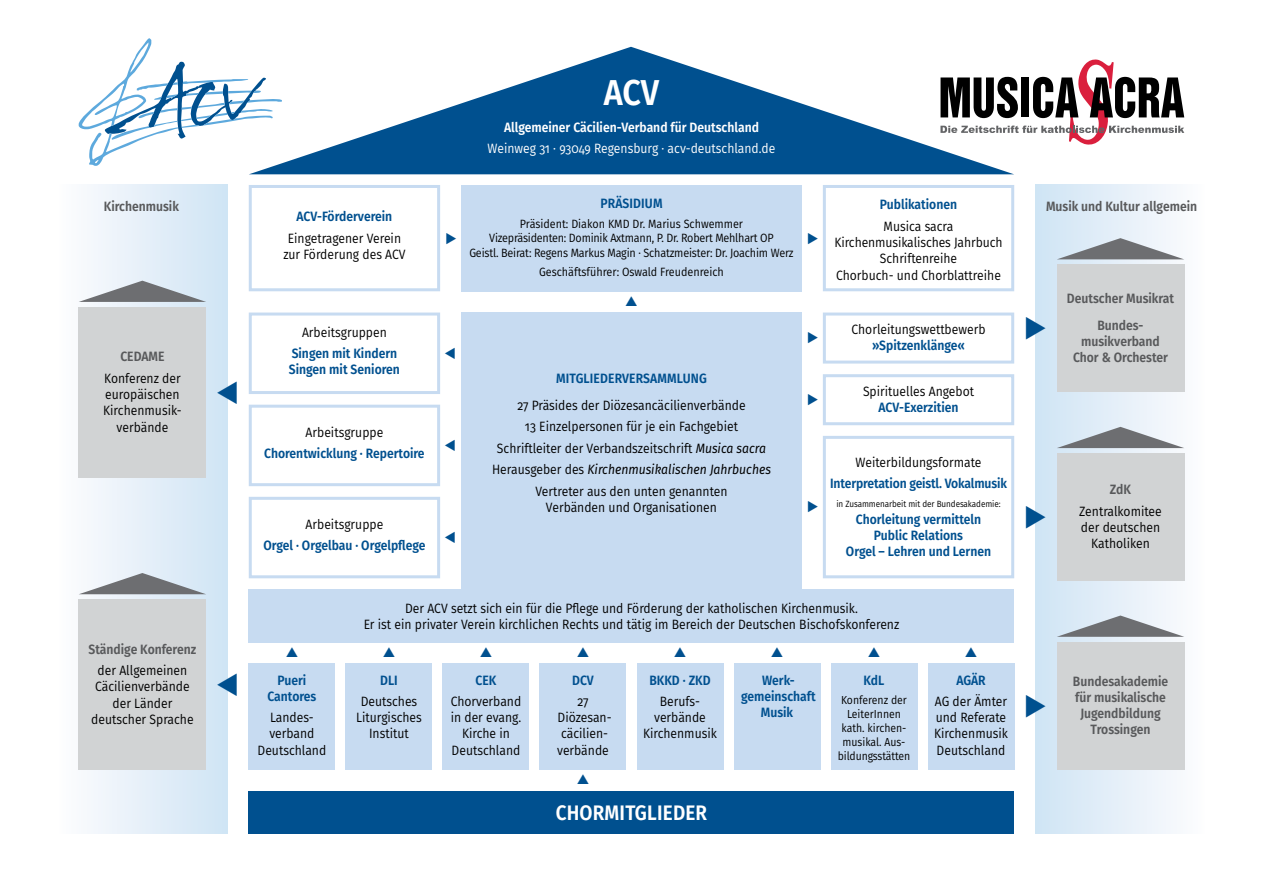
<style>
.page{position:relative;width:1263px;height:893px;background:#fff}
.page>*{position:absolute;margin:0;border:0;box-sizing:border-box;transform-origin:0 0}
.t1{font:600 36px "Fira Sans";color:#fff;scale:.9 1}
.t2{font:600 21px "Fira Sans";letter-spacing:.01em;color:#fff;scale:.9 1}
.t3{font:13.5px/16.2px "Fira Sans";color:#000;text-align:center;scale:.9 1}
.t4{font:600 13.5px/16.2px "Fira Sans";color:#00508f;text-align:center;scale:.9 1}
.t5{font:600 13.5px/16.2px "Fira Sans";color:#58595b;text-align:center;scale:.9 1}
.t6{font:13.5px "Fira Sans";color:#fff;scale:.9 1}
.t7{font:600 13.5px "Fira Sans";color:#fff;scale:.9 1}
.t8{font:12px/14.4px "Fira Sans";letter-spacing:-.015em;color:#000;text-align:center;scale:.9 1}
.t9{font:11.7px/14px "Fira Sans";color:#000;text-align:center;scale:.9 1}
.t10{font:9px "Fira Sans";letter-spacing:-.005em;color:#000;scale:.9 1}
.s1{font-style:italic}
</style>
<div class="page">
<svg style="left:250px;top:47px;width:763px;height:127px;fill:#00508f"></svg>
<div style="left:57px;top:185px;width:170px;height:648px;background:linear-gradient(to right,#fdfcfe,#d0e4f4)"></div>
<div style="left:461px;top:185px;width:340px;height:106px;background:#c7dbf1"></div>
<div style="left:249px;top:185px;width:191px;height:106px;border:3px solid #c7dbf1"></div>
<div style="left:823px;top:185px;width:191px;height:106px;border:3px solid #c7dbf1"></div>
<div style="left:461px;top:313px;width:340px;height:265px;background:#c7dbf1"></div>
<div style="left:249px;top:663px;width:86px;height:107px;background:#c7dbf1"></div>
<div style="left:346px;top:663px;width:86px;height:107px;background:#c7dbf1"></div>
<div style="left:443px;top:663px;width:86px;height:107px;background:#c7dbf1"></div>
<div style="left:540px;top:663px;width:86px;height:107px;background:#c7dbf1"></div>
<div style="left:637px;top:663px;width:86px;height:107px;background:#c7dbf1"></div>
<div style="left:734px;top:663px;width:86px;height:107px;background:#c7dbf1"></div>
<div style="left:831px;top:663px;width:86px;height:107px;background:#c7dbf1"></div>
<div style="left:928px;top:663px;width:86px;height:107px;background:#c7dbf1"></div>
<div style="left:249px;top:791px;width:765px;height:42px;background:#00508f"></div>
<div style="left:249px;top:313px;width:191px;height:81px;border:3px solid #c7dbf1"></div>
<div style="left:249px;top:405px;width:191px;height:81px;border:3px solid #c7dbf1"></div>
<div style="left:823px;top:313px;width:191px;height:51px;border:3px solid #c7dbf1"></div>
<div style="left:823px;top:436px;width:191px;height:142px;border:3px solid #c7dbf1"></div>
<div style="left:249px;top:589px;width:765px;height:53px;background:#c7dbf1"></div>
<div style="left:1035px;top:185px;width:170px;height:648px;background:linear-gradient(to right,#cfe3f4,#fdfcfd)"></div>
<div style="left:79px;top:307px;width:127px;height:170px;background:#d1d3d4"></div>
<svg style="left:79px;top:281px;width:127px;height:21px"></svg>
<div style="left:79px;top:600px;width:127px;height:170px;background:#d1d3d4"></div>
<svg style="left:79px;top:573px;width:127px;height:21px"></svg>
<div style="left:1057px;top:265px;width:127px;height:127px;background:#d1d3d4"></div>
<svg style="left:1057px;top:238px;width:127px;height:21px"></svg>
<div style="left:1057px;top:453px;width:127px;height:128px;background:#d1d3d4"></div>
<svg style="left:1057px;top:427px;width:127px;height:21px"></svg>
<div style="left:1057px;top:642px;width:127px;height:128px;background:#d1d3d4"></div>
<svg style="left:1057px;top:615px;width:127px;height:22px"></svg>
<svg style="left:79px;top:38px;width:203px;height:128px"></svg>
<svg style="left:940px;top:60px;width:244px;height:85px"></svg>
<div style="left:461px;top:578px;width:340px;height:11px;background:#c7dbf1"></div>
<div style="left:249px;top:497px;width:191px;height:81px;border:3px solid #c7dbf1"></div>
<div style="left:823px;top:374px;width:191px;height:51px;border:3px solid #c7dbf1"></div>
<svg style="left:217px;top:381px;width:11px;height:23px"></svg>
<svg style="left:217px;top:673px;width:11px;height:23px"></svg>
<svg style="left:1035px;top:695px;width:11px;height:22px"></svg>
<svg style="left:1035px;top:506px;width:11px;height:22px"></svg>
<svg style="left:1035px;top:317px;width:11px;height:23px"></svg>
<h1 class="t1" style="left:604px;top:63px;width:63px">ACV</h1>
<p class="t7" style="left:504px;top:116px;width:285px">Allgemeiner Cäcilien-Verband für Deutschland</p>
<p class="t6" style="left:488px;top:138px;width:321px">Weinweg 31 · 93049 Regensburg · acv-deutschland.de</p>
<p class="t4" style="left:600px;top:195px;width:71px">Präsidium</p>
<p class="t8" style="left:469px;top:216px;width:362px">Präsident: Diakon KMD Dr. Marius Schwemmer<br>Vizepräsidenten: Dominik Axtmann, P. Dr. Robert Mehlhart OP<br>Geistl. Beirat: Regens Markus Magin · Schatzmeister: Dr. Joachim Werz</p>
<p class="t8" style="left:539px;top:265px;width:207px">Geschäftsführer: Oswald Freudenreich</p>
<p class="t4" style="left:880px;top:196px;width:87px">Publikationen</p>
<p class="t3" style="left:834px;top:218px;width:188px">Musica sacra<br>Kirchenmusikalisches Jahrbuch<br>Schriftenreihe<br>Chorbuch- und Chorblattreihe</p>
<p class="t5" style="left:104px;top:198px;width:85px">Kirchenmusik</p>
<p class="t5" style="left:1046px;top:198px;width:169px">Musik und Kultur allgemein</p>
<p class="t4" style="left:297px;top:208px;width:108px">ACV-Förderverein</p>
<p class="t3" style="left:283px;top:230px;width:137px">Eingetragener Verein zur Förderung des ACV</p>
<p class="t5" style="left:120px;top:348px;width:41px">CEDAME</p>
<p class="t3" style="left:103px;top:370px;width:89px">Konferenz der europäischen<br>Kirchenmusik&shy;verbände</p>
<p class="t5" style="left:89px;top:640px;width:121px">Ständige Konferenz</p>
<p class="t3" style="left:91px;top:662px;width:115px">der Allgemeinen<br>Cäcilienverbände der Länder deutscher Sprache</p>
<p class="t3" style="left:302px;top:323px;width:96px">Arbeitsgruppen</p>
<p class="t4" style="left:289px;top:344px;width:125px;text-align:left">Singen mit Kindern<br>Singen mit Senioren</p>
<p class="t3" style="left:306px;top:424px;width:88px">Arbeitsgruppe</p>
<p class="t4" style="left:264px;top:445px;width:180px">Chorentwicklung · Repertoire</p>
<p class="t3" style="left:306px;top:516px;width:88px">Arbeitsgruppe</p>
<p class="t4" style="left:263px;top:537px;width:182px">Orgel · Orgelbau · Orgelpflege</p>
<p class="t4" style="left:556px;top:369px;width:169px">Mitgliederversammlung</p>
<p class="t3" style="left:492px;top:394px;width:311px;line-height:21.5px">27 Präsides der Diözesancäcilienverbände<br>13 Einzelpersonen für je ein Fachgebiet Schriftleiter der Verbandszeitschrift <span class="s1">Musica sacra </span>Herausgeber des <span class="s1">Kirchenmusikalischen Jahrbuches </span>Vertreter aus den unten genannten</p>
<p class="t3" style="left:546px;top:499px;width:191px">Verbänden und Organisationen</p>
<p class="t3" style="left:851px;top:321px;width:150px">Chorleitungswettbewerb</p>
<p class="t4" style="left:872px;top:337px;width:105px">»Spitzenklänge«</p>
<p class="t3" style="left:863px;top:383px;width:125px">Spirituelles Angebot</p>
<p class="t4" style="left:878px;top:398px;width:90px">ACV-Exerzitien</p>
<p class="t3" style="left:855px;top:453px;width:141px">Weiterbildungsformate</p>
<p class="t4" style="left:830px;top:474px;width:198px">Interpretation geistl. Vokalmusik</p>
<p class="t10" style="left:836px;top:498px;width:184px">in Zusammenarbeit mit der Bundesakademie:</p>
<p class="t4" style="left:846px;top:510px;width:163px">Chorleitung vermitteln<br>Public Relations<br>Orgel – Lehren und Lernen</p>
<p class="t4" style="left:267px;top:671px;width:56px">Pueri<br>Cantores</p>
<p class="t3" style="left:258px;top:709px;width:78px">Landes&shy;verband<br>Deutschland</p>
<p class="t3" style="left:364px;top:600px;width:597px">Der ACV setzt sich ein für die Pflege und Förderung der katholischen Kirchenmusik.<br>Er ist ein privater Verein kirchlichen Rechts und tätig im Bereich der Deutschen Bischofskonferenz</p>
<p class="t4" style="left:380px;top:671px;width:7px">DLI</p>
<p class="t3" style="left:356px;top:693px;width:74px">Deutsches<br>Liturgisches<br>Institut</p>
<p class="t4" style="left:475px;top:671px;width:25px">CEK</p>
<p class="t3" style="left:451px;top:693px;width:80px">Chorverband in der evang.<br>Kirche in<br>Deutschland</p>
<p class="t4" style="left:572px;top:671px;width:26px">DCV</p>
<p class="t3" style="left:557px;top:693px;width:62px">27<br>Diözesan&shy;cäcilien&shy;verbände</p>
<p class="t4" style="left:649px;top:671px;width:68px">BKKD · ZKD</p>
<p class="t3" style="left:643px;top:693px;width:84px">Berufs&shy;verbände<br>Kirchenmusik</p>
<h2 class="t2" style="left:556px;top:795px;width:170px">Chormitglieder</h2>
<p class="t4" style="left:741px;top:671px;width:85px">Werk&shy;gemeinschaft<br>Musik</p>
<p class="t4" style="left:864px;top:671px;width:23px">KdL</p>
<p class="t9" style="left:838px;top:692px;width:82px">Konferenz der<br>LeiterInnen kath. kirchen&shy;musikal. Aus&shy;bildungsstätten</p>
<p class="t4" style="left:956px;top:671px;width:17px">AGÄR</p>
<p class="t3" style="left:934px;top:693px;width:84px;text-align:left">AG der Ämter und Referate<br>Kirchenmusik<br>Deutschland</p>
<p class="t5" style="left:1067px;top:284px;width:121px;line-height:26.8px">Deutscher Musikrat<br>Bundes-</p>
<p class="t5" style="left:1073px;top:332px;width:107px">musikverband<br>Chor &amp; Orchester</p>
<p class="t5" style="left:1110px;top:481px;width:25px">ZdK</p>
<p class="t3" style="left:1079px;top:503px;width:93px">Zentralkomitee der deutschen<br>Katholiken</p>
<p class="t5" style="left:1073px;top:672px;width:107px">Bundesakademie für musikalische<br>Jugendbildung<br>Trossingen</p>
</div>
